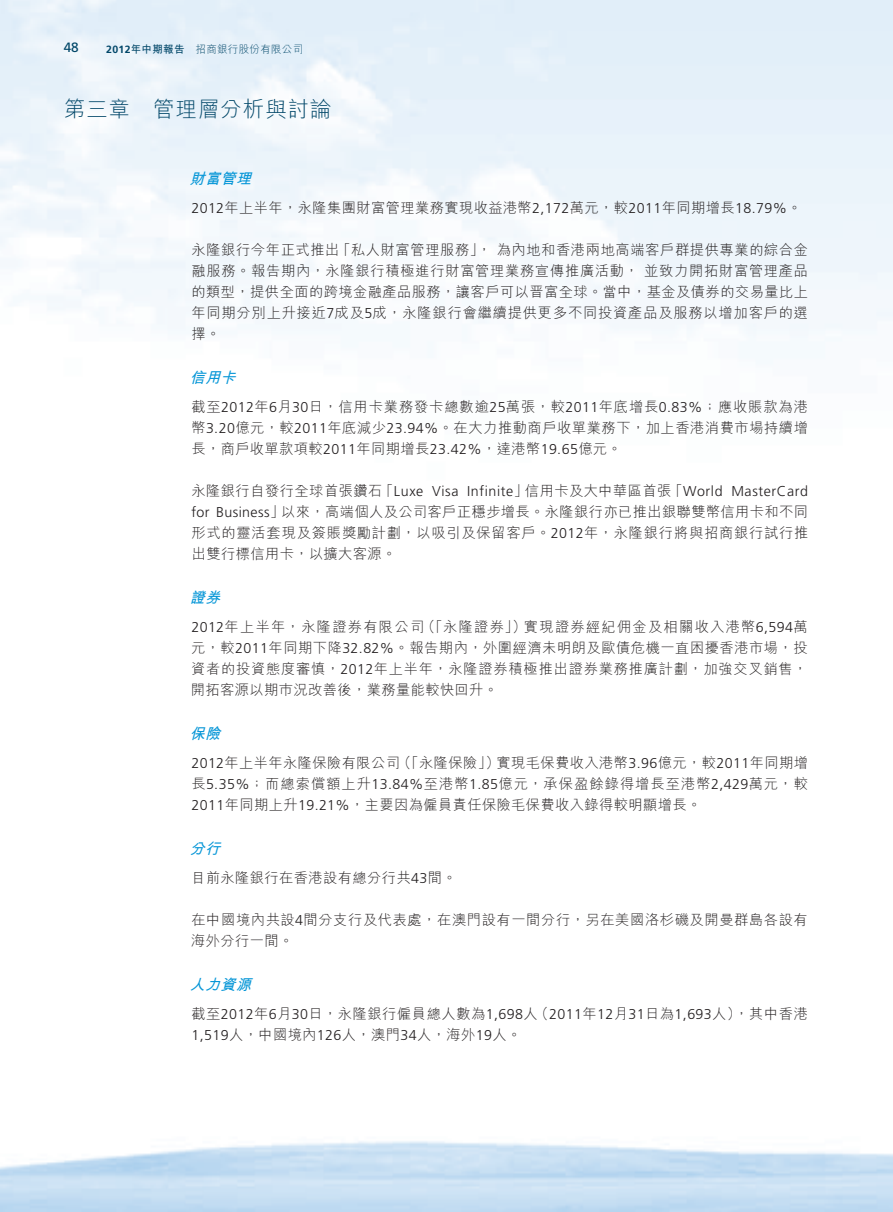
<style>
.page{position:relative;width:893px;height:1212px;background:#fff}
.page>*{position:absolute;margin:0;border:0;box-sizing:border-box;transform-origin:0 0}
.t1{font:300 21.75px "M Hei HK";letter-spacing:.03em;color:#004668}
.t2{font:italic 700 15px "M Hei HK";color:#0696d7}
.t3{font:300 14.25px/21px "M Hei HK";letter-spacing:.04em;color:#231f20;text-align:justify}
.t4{font:300 14.25px "Frutiger LT Std";letter-spacing:.04em;color:#231f20}
.t5{font:13.5px "Frutiger LT Std";color:#004668}
.t6{font:300 10.5px "M Hei HK";letter-spacing:.03em;color:#004668}
.s1{font-family:"Frutiger LT Std";font-weight:700}
.s2{font-weight:700}
.s3{font-family:"Frutiger LT Std"}
.s4{font-family:"M Hei HK"}
</style>
<div class="page">
<p class="t5" style="left:64px;top:40px;width:17px">48</p>
<p class="t6" style="left:106px;top:41px;width:198px"><span class="s1">2012</span><span class="s2">年中期報告</span> 招商銀行股份有限公司</p>
<h1 class="t1" style="left:64px;top:94px;width:269px">第三章 管理層分析與討論</h1>
<p class="t2" style="left:190px;top:167px;width:68px">財富管理</p>
<p class="t3" style="left:191px;top:197px;width:612px"><span class="s3">2012</span>年上半年，永隆集團財富管理業務實現收益港幣<span class="s3">2,172</span>萬元，較<span class="s3">2011</span>年同期增長<span class="s3">18.79%</span>。</p>
<p class="t3" style="left:191px;top:239px;width:618px">永隆銀行今年正式推出「私人財富管理服務」，為內地和香港兩地高端客戶群提供專業的綜合金融服務。報告期內，永隆銀行積極進行財富管理業務宣傳推廣活動，並致力開拓財富管理產品的類型，提供全面的跨境金融產品服務，讓客戶可以晋富全球。當中，基金及債券的交易量比上年同期分別上升接近<span class="s3">7</span>成及<span class="s3">5</span>成，永隆銀行會繼續提供更多不同投資產品及服務以增加客戶的選擇。</p>
<p class="t2" style="left:190px;top:366px;width:53px">信用卡</p>
<p class="t3" style="left:191px;top:396px;width:618px">截至<span class="s3">2012</span>年<span class="s3">6</span>月<span class="s3">30</span>日，信用卡業務發卡總數逾<span class="s3">25</span>萬張，較<span class="s3">2011</span>年底增長<span class="s3">0.83%</span>；應收賬款為港幣<span class="s3">3.20</span>億元，較<span class="s3">2011</span>年底減少<span class="s3">23.94%</span>。在大力推動商戶收單業務下，加上香港消費市場持續增長，商戶收單款項較<span class="s3">2011</span>年同期增長<span class="s3">23.42%</span>，達港幣<span class="s3">19.65</span>億元。</p>
<p class="t4" style="left:191px;top:483px;width:618px"><span class="s4">永隆銀行自發行全球首張鑽石「</span>Luxe Visa Infinite<span class="s4">」信用卡及大中華區首張「</span>World MasterCard</p>
<p class="t3" style="left:191px;top:501px;width:618px"><span class="s3">for Business</span>」以來，高端個人及公司客戶正穩步增長。永隆銀行亦已推出銀聯雙幣信用卡和不同形式的靈活套現及簽賬獎勵計劃，以吸引及保留客戶。<span class="s3">2012</span>年，永隆銀行將與招商銀行試行推出雙行標信用卡，以擴大客源。</p>
<p class="t2" style="left:190px;top:586px;width:37px">證券</p>
<p class="t3" style="left:191px;top:616px;width:618px"><span class="s3">2012</span>年上半年，永隆證券有限公司（「永隆證券」）實現證券經紀佣金及相關收入港幣<span class="s3">6,594</span>萬元，較<span class="s3">2011</span>年同期下降<span class="s3">32.82%</span>。報告期內，外圍經濟未明朗及歐債危機一直困擾香港市場，投資者的投資態度審慎，<span class="s3">2012</span>年上半年，永隆證券積極推出證券業務推廣計劃，加強交叉銷售，開拓客源以期巿況改善後，業務量能較快回升。</p>
<p class="t2" style="left:190px;top:722px;width:37px">保險</p>
<p class="t3" style="left:191px;top:752px;width:618px"><span class="s3">2012</span>年上半年永隆保險有限公司（「永隆保險」）實現毛保費收入港幣<span class="s3">3.96</span>億元，較<span class="s3">2011</span>年同期增長<span class="s3">5.35%</span>；而總索償額上升<span class="s3">13.84%</span>至港幣<span class="s3">1.85</span>億元，承保盈餘錄得增長至港幣<span class="s3">2,429</span>萬元，較<span class="s3">2011</span>年同期上升<span class="s3">19.21%</span>，主要因為僱員責任保險毛保費收入錄得較明顯增長。</p>
<p class="t2" style="left:190px;top:837px;width:37px">分行</p>
<p class="t3" style="left:191px;top:867px;width:267px">目前永隆銀行在香港設有總分行共<span class="s3">43</span>間。</p>
<p class="t3" style="left:191px;top:909px;width:618px">在中國境內共設<span class="s3">4</span>間分支行及代表處，在澳門設有一間分行，另在美國洛杉磯及開曼群島各設有海外分行一間。</p>
<p class="t2" style="left:190px;top:973px;width:68px">人力資源</p>
<p class="t3" style="left:191px;top:1003px;width:618px">截至<span class="s3">2012</span>年<span class="s3">6</span>月<span class="s3">30</span>日，永隆銀行僱員總人數為<span class="s3">1,698</span>人（<span class="s3">2011</span>年<span class="s3">12</span>月<span class="s3">31</span>日為<span class="s3">1,693</span>人），其中香港<br><span class="s3">1,519</span>人，中國境內<span class="s3">126</span>人，澳門<span class="s3">34</span>人，海外<span class="s3">19</span>人。</p>
</div>
